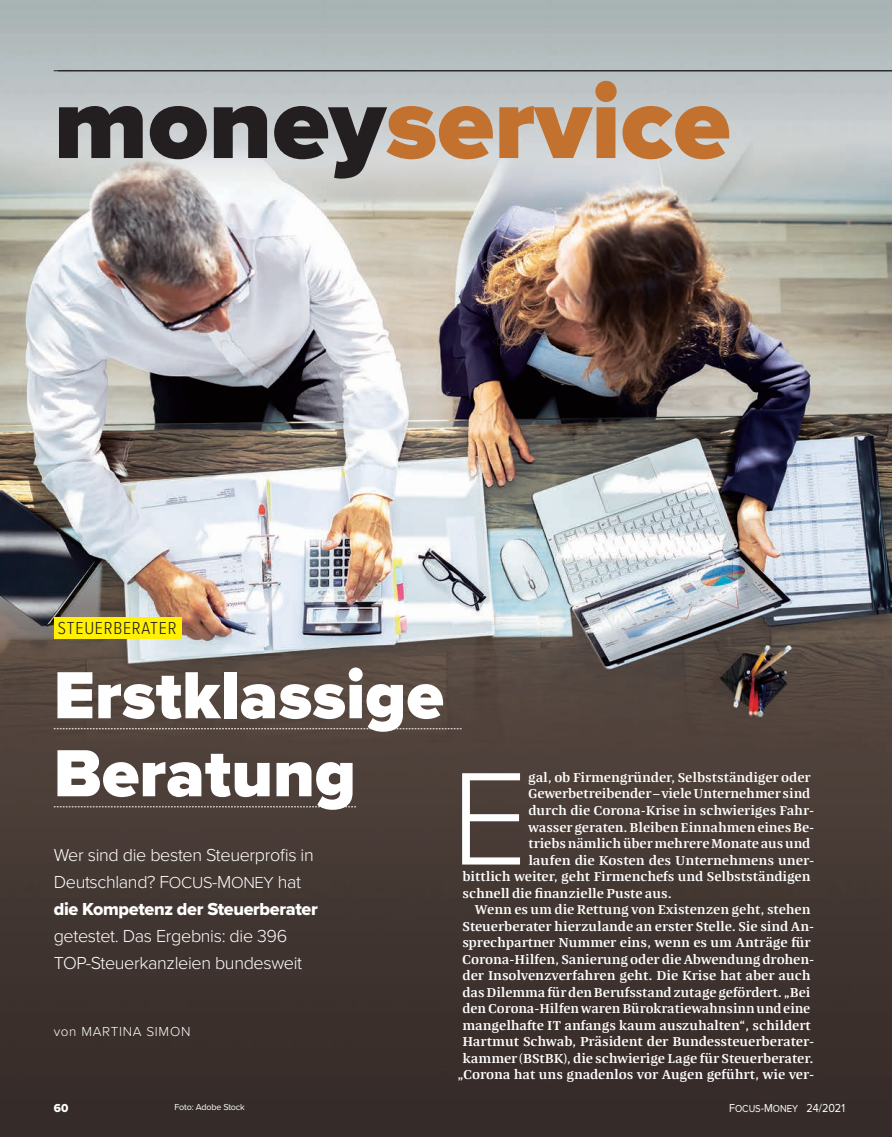
<style>
.page{position:relative;width:892px;height:1137px;background:#fff}
.page>*{position:absolute;margin:0;border:0;box-sizing:border-box;transform-origin:0 0}
.t1{font:300 136.8px "Proxima Nova";color:#fff}
.t2{font:900 105px "Proxima Nova";color:#c3712e}
.t3{font:900 69px/78px "Proxima Nova";color:#fff}
.t4{font:300 18px/27px "Proxima Nova";letter-spacing:-.02em;color:#fff}
.t5{font:18px "Proxima Nova Extrabld";letter-spacing:-.02em;color:#fff}
.t6{font:300 18px "Proxima Nova Cond";letter-spacing:.04em;color:#231f20}
.t7{font:300 13.5px "Proxima Nova";letter-spacing:.05em;color:#fff}
.t8{font:600 13.2px "Quador";letter-spacing:-.005em;color:#fff}
.t9{font:12px "Proxima Nova";color:#fff;scale:.9 1}
.t10{font:12px "Proxima Nova Extrabld";color:#fff}
.t11{font:9px "Proxima Nova";letter-spacing:-.02em;color:#fff}
.s1{color:#231f20}
.s2{font-size:16.5px}
.s3{font-size:10.5px}
</style>
<div class="page">
<img style="left:0;top:0;width:891px;height:1136px">
<hr style="left:54px;top:70px;width:837px;height:1px;background:#231f20">
<hr style="left:58px;top:70px;width:834px;height:1px;background:#231f20">
<svg style="left:54px;top:728px;width:407px;height:1px"></svg>
<svg style="left:54px;top:806px;width:302px;height:1px"></svg>
<div style="left:54px;top:616px;width:127px;height:22px;background:#fff101"></div>
<h2 class="t2" style="left:54px;top:79px;width:678px"><span class="s1">money</span>service</h2>
<h3 class="t6" style="left:58px;top:620px;width:120px">STEUERBERATER</h3>
<h3 class="t3" style="left:54px;top:660px;width:391px">Erstklassige<br>Beratung</h3>
<h3 class="t4" style="left:54px;top:842px;width:261px">Wer sind die besten Steuerprofis in<br>Deutschland? F<span class="s2">OCUS</span>-M<span class="s2">ONEY</span> hat</h3>
<h3 class="t5" style="left:54px;top:901px;width:265px">die Kompetenz der Steuerberater</h3>
<h3 class="t4" style="left:54px;top:923px;width:250px">getestet. Das Ergebnis: die 396<br>TOP-Steuerkanzleien bundesweit</h3>
<p class="t7" style="left:54px;top:1025px;width:138px">von MARTINA SIMON</p>
<h1 class="t1" style="left:451px;top:761px;width:79px">E</h1>
<p class="t8" style="left:528px;top:771px;width:284px">gal, ob Firmengründer, Selbstständiger oder</p>
<p class="t8" style="left:528px;top:788px;width:284px">Gewerbetreibender – viele Unternehmer sind</p>
<p class="t8" style="left:528px;top:804px;width:287px">durch die Corona-Krise in schwieriges Fahr-</p>
<p class="t8" style="left:528px;top:821px;width:287px">wasser geraten. Bleiben Einnahmen eines Be-</p>
<p class="t8" style="left:528px;top:837px;width:283px">triebs nämlich über mehrere Monate aus und</p>
<p class="t8" style="left:528px;top:854px;width:287px">laufen die Kosten des Unternehmens uner-</p>
<p class="t8" style="left:462px;top:870px;width:349px">bittlich weiter, geht Firmenchefs und Selbstständigen</p>
<p class="t8" style="left:462px;top:887px;width:211px">schnell die finanzielle Puste aus.</p>
<p class="t8" style="left:475px;top:903px;width:337px">Wenn es um die Rettung von Existenzen geht, stehen</p>
<p class="t8" style="left:462px;top:920px;width:353px">Steuerberater hierzulande an erster Stelle. Sie sind An-</p>
<p class="t8" style="left:462px;top:936px;width:350px">sprechpartner Nummer eins, wenn es um Anträge für</p>
<p class="t8" style="left:462px;top:953px;width:353px">Corona-Hilfen, Sanierung oder die Abwendung drohen-</p>
<p class="t8" style="left:462px;top:969px;width:349px">der Insolvenzverfahren geht. Die Krise hat aber auch</p>
<p class="t8" style="left:462px;top:986px;width:349px">das Dilemma für den Berufsstand zutage gefördert. „Bei</p>
<p class="t8" style="left:462px;top:1002px;width:349px">den Corona-Hilfen waren Bürokratiewahnsinn und eine</p>
<p class="t8" style="left:462px;top:1019px;width:350px">mangelhafte IT anfangs kaum auszuhalten“, schildert</p>
<p class="t8" style="left:462px;top:1035px;width:353px">Hartmut Schwab, Präsident der Bundessteuerberater-</p>
<p class="t8" style="left:463px;top:1052px;width:352px">kammer (BStBK), die schwierige Lage für Steuerberater.</p>
<p class="t8" style="left:457px;top:1068px;width:358px">„Corona hat uns gnadenlos vor Augen geführt, wie ver-</p>
<p class="t10" style="left:54px;top:1102px;width:16px">60</p>
<p class="t11" style="left:174px;top:1103px;width:72px">Foto: Adobe Stock</p>
<p class="t9" style="left:729px;top:1102px;width:130px">F<span class="s3">OCUS</span>-M<span class="s3">ONEY</span> 24/2021</p>
</div>
